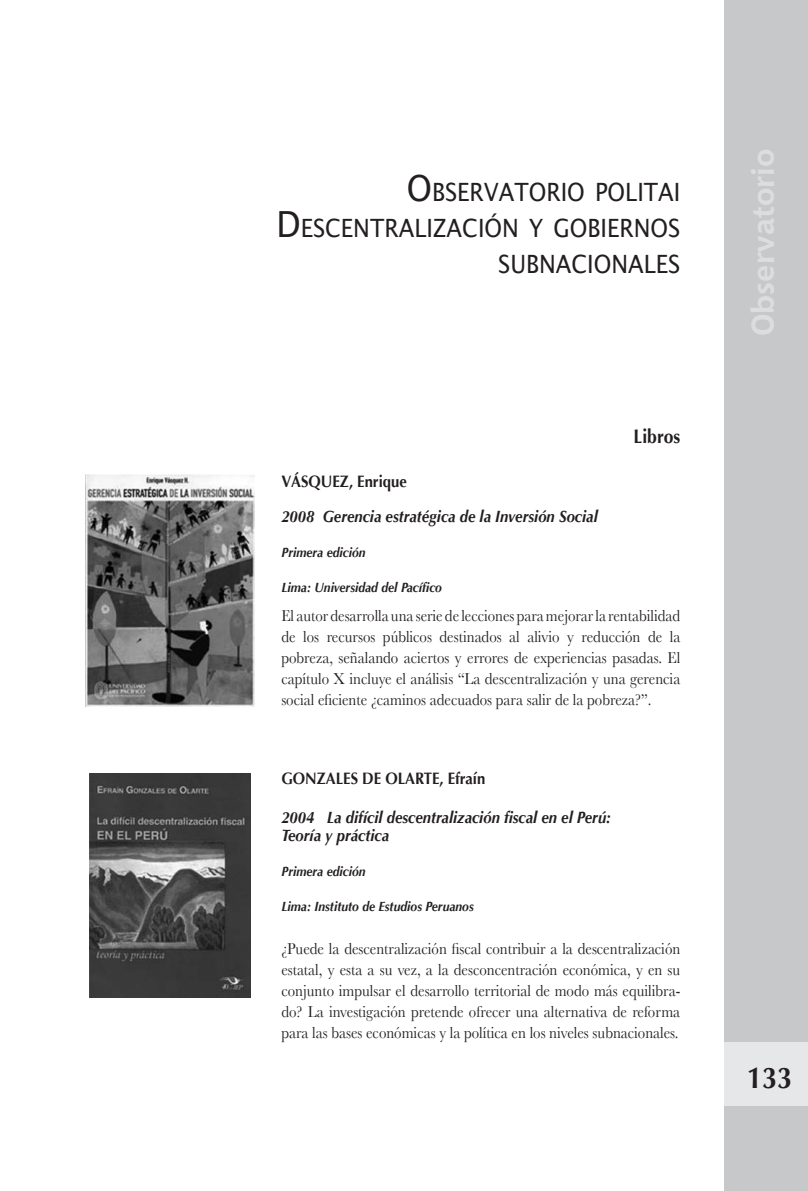
<style>
.page{position:relative;width:808px;height:1191px;background:#fff}
.page>*{position:absolute;margin:0;border:0;box-sizing:border-box;transform-origin:0 0}
.t1{font:700 31.5px "Chianti BT";color:#dcdddf}
.t2{font:700 30px "Optima";color:#231f20;scale:.9 1}
.TÍTULO{font:25.2px "Lucida Grande";color:#231f20;scale:.9 1}
.sub_1{font:700 19.5px "Optima";color:#231f20;scale:.9 1}
.sub_2{font:16.5px/21px "Baskerville";color:#231f20;text-align:justify;scale:.9 1}
.texto{font:16.5px/21px "Baskerville";color:#231f20;text-align:justify;scale:.9 1}
.sub_2-2{font:italic 700 16.5px/18px "Optima";color:#231f20;scale:.9 1}
.sub_3{font:italic 700 16.5px "Optima";color:#231f20;scale:.9 1}
.sub_2-3{font:700 16.5px "Optima";color:#231f20;scale:.9 1}
.sub_3-2{font:italic 700 13.5px "Optima";color:#231f20;scale:.9 1}
.s1{font-size:36px}
</style>
<div class="page">
<div style="left:724px;top:0;width:84px;height:1191px;background:#c7c8ca"></div>
<div style="left:724px;top:1042px;width:84px;height:64px;background:#e6e7e9"></div>
<img style="left:85px;top:474px;width:170px;height:233px">
<img style="left:90px;top:773px;width:160px;height:224px">
<p class="TÍTULO" style="left:407px;top:178px;width:305px"><span class="s1">O</span>BSERVATORIO POLITAI</p>
<p class="TÍTULO" style="left:276px;top:214px;width:450px"><span class="s1">D</span> ESCENTRALIZACIÓN Y GOBIERNOS</p>
<p class="TÍTULO" style="left:498px;top:250px;width:204px">SU BNACIONALES</p>
<p class="sub_1" style="left:633px;top:425px;width:54px">Libros</p>
<p class="sub_2-3" style="left:281px;top:471px;width:141px">VÁSQUEZ, Enrique</p>
<p class="sub_3" style="left:281px;top:506px;width:353px">2008 Gerencia estratégica de la Inversión Social</p>
<p class="sub_3-2" style="left:281px;top:544px;width:95px">Primera edición</p>
<p class="sub_3-2" style="left:281px;top:579px;width:180px">Lima: Universidad del Pacífico</p>
<p class="texto" style="left:281px;top:605px;width:445px">El autor desarrolla una serie de lecciones para mejorar la rentabilidad de los recursos públicos destinados al alivio y reducción de la pobreza, señalando aciertos y errores de experiencias pasadas. El capítulo X incluye el análisis “La descentralización y una gerencia social eficiente ¿caminos adecuados para salir de la pobreza?”.</p>
<p class="sub_2-3" style="left:281px;top:769px;width:228px">GONZALES DE OLARTE, Efraín</p>
<p class="sub_2-2" style="left:281px;top:808px;width:368px">2004 La difícil descentralización fiscal en el Perú:<br>Teoría y práctica</p>
<p class="sub_3-2" style="left:281px;top:863px;width:95px">Primera edición</p>
<p class="sub_3-2" style="left:281px;top:898px;width:215px">Lima: Instituto de Estudios Peruanos</p>
<p class="sub_2" style="left:281px;top:937px;width:445px">¿Puede la descentralización fiscal contribuir a la descentralización estatal, y esta a su vez, a la desconcentración económica, y en su conjunto impulsar el desarrollo territorial de modo más equilibra&shy;do? La investigación pretende ofrecer una alternativa de reforma para las bases económicas y la política en los niveles subnacionales.</p>
<p class="t1" style="left:744px;top:336px;width:189px;rotate:-90deg">Observatorio</p>
<h2 class="t2" style="left:747px;top:1060px;width:52px">133</h2>
</div>
